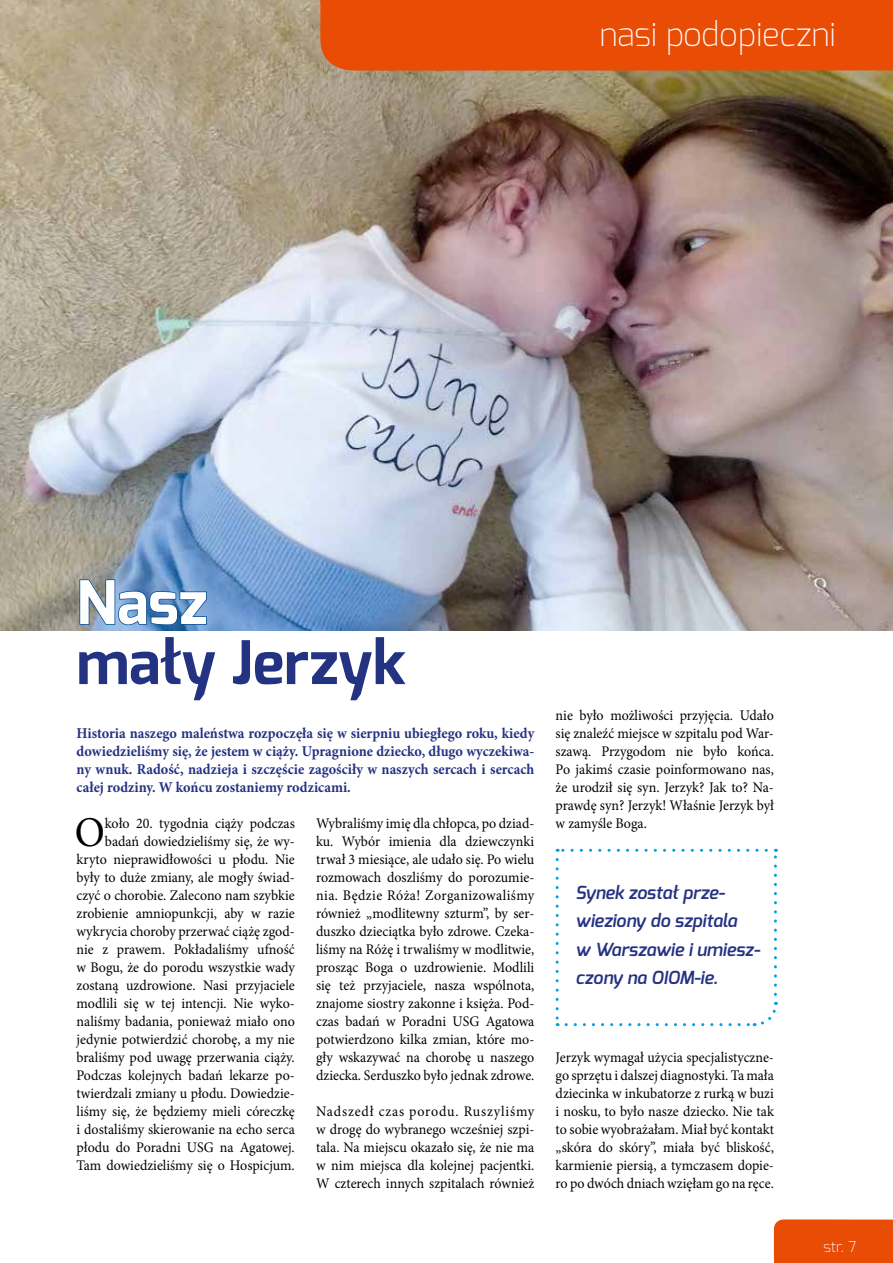
<style>
.page{position:relative;width:893px;height:1263px;background:#fff}
.page>*{position:absolute;margin:0;border:0;box-sizing:border-box;transform-origin:0 0}
.t1{font:700 60px "Exo";color:#243282}
.t2{font:700 60px "Exo";color:#fff}
.t3{font:42.45px "Minion Pro";color:#000;scale:.95 1}
.t4{font:200 33px "Exo";color:#fff}
.t5{font:italic 600 18px/28.5px "Exo";color:#243282}
.t6{font:700 15px/18px "Minion Pro";color:#243282;text-align:justify;scale:.95 1}
.t7{font:200 15px "Exo";color:#fff}
.t8{font:14.7px/18px "Minion Pro";color:#000;text-align:justify;scale:.95 1}
</style>
<div class="page">
<div style="left:774px;top:1219px;width:119px;height:44px;background:#e94c05"></div>
<img style="left:0;top:0;width:893px;height:630px">
<svg style="left:79px;top:579px;width:129px;height:47px;background:#5e88b5"></svg>
<svg style="left:556px;top:859px;width:3px;height:167px"></svg>
<svg style="left:566px;top:1002px;width:212px;height:25px"></svg>
<svg style="left:774px;top:849px;width:3px;height:145px"></svg>
<svg style="left:557px;top:849px;width:209px;height:3px"></svg>
<div style="left:319px;top:0;width:574px;height:71px;background:#e94c05"></div>
<h3 class="t4" style="left:599px;top:13px;width:238px">nasi podopieczni</h3>
<h1 class="t2" style="left:77px;top:564px;width:132px">Nasz</h1>
<h1 class="t1" style="left:77px;top:624px;width:331px">mały Jerzyk</h1>
<p class="t6" style="left:77px;top:724px;width:483px">Historia naszego maleństwa rozpoczęła się w sierpniu ubiegłego roku, kiedy dowiedzieliśmy się, że jestem w ciąży. Upragnione dziecko, długo wyczekiwa&shy;ny wnuk. Radość, nadzieja i szczęście zagościły w naszych sercach i sercach całej rodziny. W końcu zostaniemy rodzicami.</p>
<p class="t8" style="left:77px;top:814px;width:231px;text-align:right">koło 20. tygodnia ciąży podczas badań dowiedzieliśmy się, że wy&shy;kryto nieprawidłowości u płodu. Nie były to duże zmiany, ale mogły świad&shy;czyć o chorobie. Zalecono nam szybkie zrobienie amniopunkcji, aby w razie wykrycia choroby przerwać ciążę zgod&shy;nie z prawem. Pokładaliśmy ufność w Bogu, że do porodu wszystkie wady zostaną uzdrowione. Nasi przyjaciele modlili się w tej intencji. Nie wyko&shy;naliśmy badania, ponieważ miało ono jedynie potwierdzić chorobę, a my nie braliśmy pod uwagę przerwania ciąży.<br>Podczas kolejnych badań lekarze po&shy;twierdzali zmiany u płodu. Dowiedzie&shy;liśmy się, że będziemy mieli córeczkę i dostaliśmy skierowanie na echo serca płodu do Poradni USG na Agatowej.<br>Tam dowiedzieliśmy się o Hospicjum.</p>
<p class="t8" style="left:316px;top:814px;width:231px">Wybraliśmy imię dla chłopca, po dziad&shy;ku. Wybór imienia dla dziewczynki trwał 3 miesiące, ale udało się. Po wielu rozmowach doszliśmy do porozumie&shy;nia. Będzie Róża! Zorganizowaliśmy również „modlitewny szturm”, by ser&shy;duszko dzieciątka było zdrowe. Czeka&shy;liśmy na Różę i trwaliśmy w modlitwie, prosząc Boga o uzdrowienie. Modlili się też przyjaciele, nasza wspólnota, znajome siostry zakonne i księża. Pod&shy;czas badań w Poradni USG Agatowa potwierdzono kilka zmian, które mo&shy;gły wskazywać na chorobę u naszego dziecka. Serduszko było jednak zdrowe.</p>
<h2 class="t3" style="left:75px;top:804px;width:33px">O</h2>
<p class="t8" style="left:316px;top:1102px;width:231px">Nadszedł czas porodu. Ruszyliśmy w drogę do wybranego wcześniej szpi&shy;tala. Na miejscu okazało się, że nie ma w nim miejsca dla kolejnej pacjentki.<br>W czterech innych szpitalach również</p>
<p class="t8" style="left:556px;top:706px;width:231px">nie było możliwości przyjęcia. Udało się znaleźć miejsce w szpitalu pod War&shy;szawą. Przygodom nie było końca.<br>Po jakimś czasie poinformowano nas, że urodził się syn. Jerzyk? Jak to? Na&shy;prawdę syn? Jerzyk! Właśnie Jerzyk był w zamyśle Boga.</p>
<p class="t5" style="left:576px;top:878px;width:186px">Synek został prze&shy;wieziony do szpitala<br>w Warszawie i umiesz&shy;czony na OIOM-ie.</p>
<p class="t8" style="left:556px;top:1048px;width:231px">Jerzyk wymagał użycia specjalistyczne&shy;go sprzętu i dalszej diagnostyki. Ta mała dziecinka w inkubatorze z rurką w buzi i nosku, to było nasze dziecko. Nie tak to sobie wyobrażałam. Miał być kontakt „skóra do skóry”, miała być bliskość, karmienie piersią, a tymczasem dopie&shy;ro po dwóch dniach wzięłam go na ręce.</p>
<p class="t7" style="left:823px;top:1237px;width:34px">str. 7</p>
</div>
